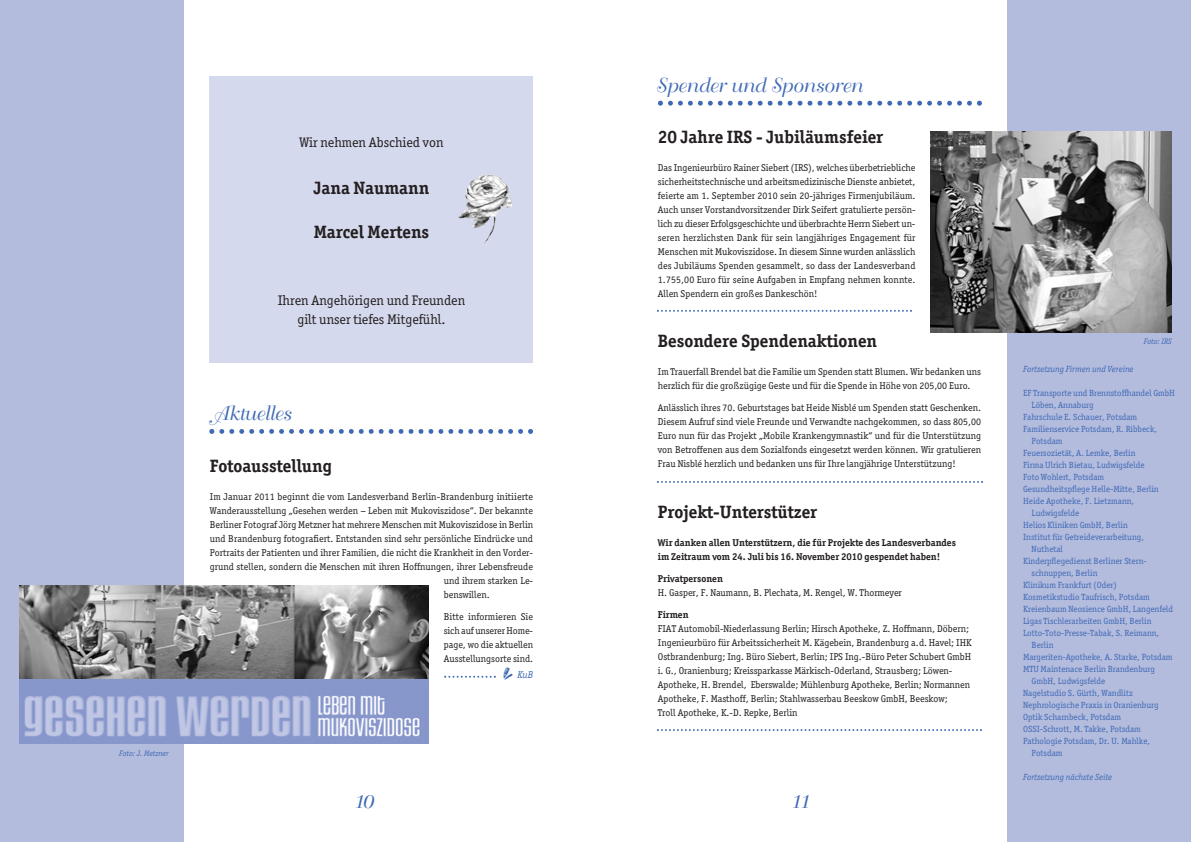
<style>
.page{position:relative;width:1191px;height:842px;background:#fff}
.page>*{position:absolute;margin:0;border:0;box-sizing:border-box;transform-origin:0 0}
.t1{font:20px "Bellevue";color:#406ab4}
.t2{font:20px "Bellevue";color:#406ab4;scale:1.08 1}
.t3{font:700 18px "Officina Serif";color:#231f20}
.t4{font:14px/19px "Officina Serif";color:#231f20;text-align:center}
.t5{font:10px/14px "Officina Serif";color:#231f20;text-align:justify}
.t6{font:700 10px/14px "Officina Serif";color:#231f20}
.t7{font:italic 10px "Officina Serif";color:#406ab4}
.t8{font:9px "Officina Serif";color:#406ab4}
.t9{font:italic 9px "Officina Serif";color:#406ab4}
.t10{font:italic 8px "Officina Serif";color:#406ab4}
.s1{font-family:"Yodle";font-style:normal;font-size:20px}
</style>
<div class="page">
<div style="left:210px;top:77px;width:323px;height:286px;background:#d5d9ed"></div>
<img style="left:472px;top:217px;width:24px;height:27px">
<div style="left:1006px;top:0;width:185px;height:842px;background:#b4bcde"></div>
<div style="left:0;top:0;width:184px;height:842px;background:#b4bcde"></div>
<svg style="left:209px;top:429px;width:324px;height:5px"></svg>
<svg style="left:658px;top:101px;width:324px;height:5px"></svg>
<svg style="left:657px;top:481px;width:326px;height:2px"></svg>
<svg style="left:657px;top:310px;width:255px;height:2px"></svg>
<svg style="left:657px;top:729px;width:325px;height:2px"></svg>
<svg style="left:444px;top:676px;width:52px;height:2px"></svg>
<img style="left:20px;top:585px;width:409px;height:95px">
<img style="left:20px;top:680px;width:409px;height:64px">
<img style="left:930px;top:131px;width:241px;height:201px">
<p class="t10" style="left:119px;top:749px;width:51px">Foto: J. Metzner</p>
<h3 class="t4" style="left:299px;top:133px;width:146px">Wir nehmen Abschied von</h3>
<h2 class="t3" style="left:313px;top:178px;width:117px">Jana Naumann</h2>
<h2 class="t3" style="left:314px;top:222px;width:117px">Marcel Mertens</h2>
<h3 class="t4" style="left:278px;top:291px;width:189px">Ihren Angehörigen und Freunden gilt unser tiefes Mitgefühl.</h3>
<h1 class="t1" style="left:212px;top:403px;width:79px">Aktuelles</h1>
<h2 class="t3" style="left:210px;top:455px;width:124px">Fotoausstellung</h2>
<p class="t5" style="left:210px;top:489px;width:325px">Im Januar 2011 beginnt die vom Landesverband Berlin-Brandenburg initiierte</p>
<p class="t5" style="left:210px;top:503px;width:325px">Wanderausstellung „Gesehen werden – Leben mit Mukoviszidose“. Der bekannte</p>
<p class="t5" style="left:210px;top:517px;width:325px">Berliner Fotograf Jörg Metzner hat mehrere Menschen mit Mukoviszidose in Berlin</p>
<p class="t5" style="left:210px;top:531px;width:325px">und Brandenburg fotografiert. Entstanden sind sehr persönliche Eindrücke und</p>
<p class="t5" style="left:210px;top:545px;width:325px">Portraits der Patienten und ihrer Familien, die nicht die Krankheit in den Vorder-</p>
<p class="t5" style="left:210px;top:559px;width:325px">grund stellen, sondern die Menschen mit ihren Hoffnungen, ihrer Lebensfreude</p>
<p class="t5" style="left:444px;top:573px;width:91px">und ihrem starken Le-</p>
<p class="t5" style="left:444px;top:587px;width:47px">benswillen.</p>
<p class="t5" style="left:444px;top:609px;width:91px">Bitte informieren Sie sich auf unserer Home&shy;page, wo die aktuellen Ausstellungsorte sind.</p>
<p class="t7" style="left:499px;top:668px;width:35px"><span class="s1">d</span>KuB</p>
<h1 class="t1" style="left:655px;top:76px;width:208px">Spender und Sponsoren</h1>
<h2 class="t3" style="left:658px;top:126px;width:227px">20 Jahre IRS - Jubiläumsfeier</h2>
<p class="t5" style="left:658px;top:160px;width:259px">Das Ingenieurbüro Rainer Siebert (IRS), welches überbetriebliche sicherheitstechnische und arbeitsmedizinische Dienste anbietet, feierte am 1. September 2010 sein 20-jähriges Firmenjubiläum.<br>Auch unser Vorstandvorsitzender Dirk Seifert gratulierte persön&shy;lich zu dieser Erfolgsgeschichte und überbrachte Herrn Siebert un&shy;seren herzlichsten Dank für sein langjähriges Engagement für Menschen mit Mukoviszidose. In diesem Sinne wurden anlässlich des Jubiläums Spenden gesammelt, so dass der Landesverband 1.755,00 Euro für seine Aufgaben in Empfang nehmen konnte.<br>Allen Spendern ein großes Dankeschön!</p>
<h2 class="t3" style="left:658px;top:330px;width:221px">Besondere Spendenaktionen</h2>
<p class="t5" style="left:658px;top:364px;width:325px">Im Trauerfall Brendel bat die Familie um Spenden statt Blumen. Wir bedanken uns herzlich für die großzügige Geste und für die Spende in Höhe von 205,00 Euro.</p>
<p class="t5" style="left:658px;top:400px;width:325px">Anlässlich ihres 70. Geburtstages bat Heide Nisblé um Spenden statt Geschenken.<br>Diesem Aufruf sind viele Freunde und Verwandte nachgekommen, so dass 805,00<br>Euro nun für das Projekt „Mobile Krankengymnastik“ und für die Unterstützung von Betroffenen aus dem Sozialfonds eingesetzt werden können. Wir gratulieren Frau Nisblé herzlich und bedanken uns für Ihre langjährige Unterstützung!</p>
<h2 class="t3" style="left:658px;top:501px;width:161px">Projekt-Unterstützer</h2>
<p class="t6" style="left:658px;top:535px;width:299px">Wir danken allen Unterstützern, die für Projekte des Landesverbandes im Zeitraum vom 24. Juli bis 16. November 2010 gespendet haben!</p>
<p class="t6" style="left:658px;top:571px;width:67px">Privatpersonen</p>
<p class="t5" style="left:658px;top:585px;width:245px">H. Gasper, F. Naumann, B. Plechata, M. Rengel, W. Thormeyer</p>
<p class="t6" style="left:658px;top:607px;width:32px">Firmen</p>
<p class="t5" style="left:658px;top:621px;width:315px;text-align:left">FIAT Automobil-Niederlassung Berlin; Hirsch Apotheke, Z. Hoffmann, Döbern; Ingenieurbüro für Arbeitssicherheit M. Kägebein, Brandenburg a.d. Havel; IHK Ostbrandenburg; Ing. Büro Siebert, Berlin; IPS Ing.-Büro Peter Schubert GmbH i. G., Oranienburg; Kreissparkasse Märkisch-Oderland, Strausberg; Löwen-Apotheke, H. Brendel, Eberswalde; Mühlenburg Apotheke, Berlin; Normannen Apotheke, F. Masthoff, Berlin; Stahlwasserbau Beeskow GmbH, Beeskow;<br>Troll Apotheke, K.-D. Repke, Berlin</p>
<h1 class="t2" style="left:352px;top:792px;width:20px">10</h1>
<h1 class="t2" style="left:789px;top:792px;width:20px">11</h1>
<p class="t10" style="left:1143px;top:336px;width:29px">Foto: IRS</p>
<p class="t9" style="left:1023px;top:364px;width:112px">Fortsetzung Firmen und Vereine</p>
<p class="t8" style="left:1023px;top:388px;width:153px">EF Transporte und Brennstoffhandel GmbH</p>
<p class="t8" style="left:1031px;top:400px;width:64px">Löben, Annaburg</p>
<p class="t8" style="left:1023px;top:412px;width:116px">Fahrschule E. Schauer, Potsdam</p>
<p class="t8" style="left:1023px;top:424px;width:136px">Familienservice Potsdam, R. Ribbeck,</p>
<p class="t8" style="left:1031px;top:436px;width:32px">Potsdam</p>
<p class="t8" style="left:1023px;top:448px;width:114px">Feuersozietät, A. Lemke, Berlin</p>
<p class="t8" style="left:1023px;top:460px;width:123px">Firma Ulrich Bietau, Ludwigsfelde</p>
<p class="t8" style="left:1023px;top:472px;width:83px">Foto Wohlert, Potsdam</p>
<p class="t8" style="left:1023px;top:484px;width:137px">Gesundheitspflege Helle-Mitte, Berlin</p>
<p class="t8" style="left:1023px;top:496px;width:113px">Heide Apotheke, F. Lietzmann,</p>
<p class="t8" style="left:1031px;top:508px;width:49px">Ludwigsfelde</p>
<p class="t8" style="left:1023px;top:520px;width:106px">Helios Kliniken GmbH, Berlin</p>
<p class="t8" style="left:1023px;top:532px;width:122px">Institut für Getreideverarbeitung,</p>
<p class="t8" style="left:1031px;top:544px;width:33px">Nuthetal</p>
<p class="t8" style="left:1023px;top:556px;width:125px">Kinderpflegedienst Berliner Stern-</p>
<p class="t8" style="left:1031px;top:568px;width:67px">schnuppen, Berlin</p>
<p class="t8" style="left:1023px;top:580px;width:95px">Klinikum Frankfurt (Oder)</p>
<p class="t8" style="left:1023px;top:592px;width:128px">Kosmetikstudio Taufrisch, Potsdam</p>
<p class="t8" style="left:1023px;top:604px;width:152px">Kreienbaum Neosience GmbH, Langenfeld</p>
<p class="t8" style="left:1023px;top:616px;width:130px">Ligas Tischlerarbeiten GmbH, Berlin</p>
<p class="t8" style="left:1023px;top:628px;width:138px">Lotto-Toto-Presse-Tabak, S. Reimann,</p>
<p class="t8" style="left:1031px;top:640px;width:23px">Berlin</p>
<p class="t8" style="left:1023px;top:652px;width:151px">Margeriten-Apotheke, A. Starke, Potsdam</p>
<p class="t8" style="left:1023px;top:664px;width:133px">MTU Maintenace Berlin Brandenburg</p>
<p class="t8" style="left:1031px;top:676px;width:75px">GmbH, Ludwigsfelde</p>
<p class="t8" style="left:1023px;top:688px;width:111px">Nagelstudio S. Gürth, Wandlitz</p>
<p class="t8" style="left:1023px;top:700px;width:137px">Nephrologische Praxis in Oranienburg</p>
<p class="t8" style="left:1023px;top:712px;width:100px">Optik Scharnbeck, Potsdam</p>
<p class="t8" style="left:1023px;top:724px;width:119px">OSSI-Schrott, M. Takke, Potsdam</p>
<p class="t8" style="left:1023px;top:736px;width:128px">Pathologie Potsdam, Dr. U. Mahlke,</p>
<p class="t8" style="left:1031px;top:748px;width:32px">Potsdam</p>
<p class="t9" style="left:1023px;top:772px;width:91px">Fortsetzung nächste Seite</p>
</div>
